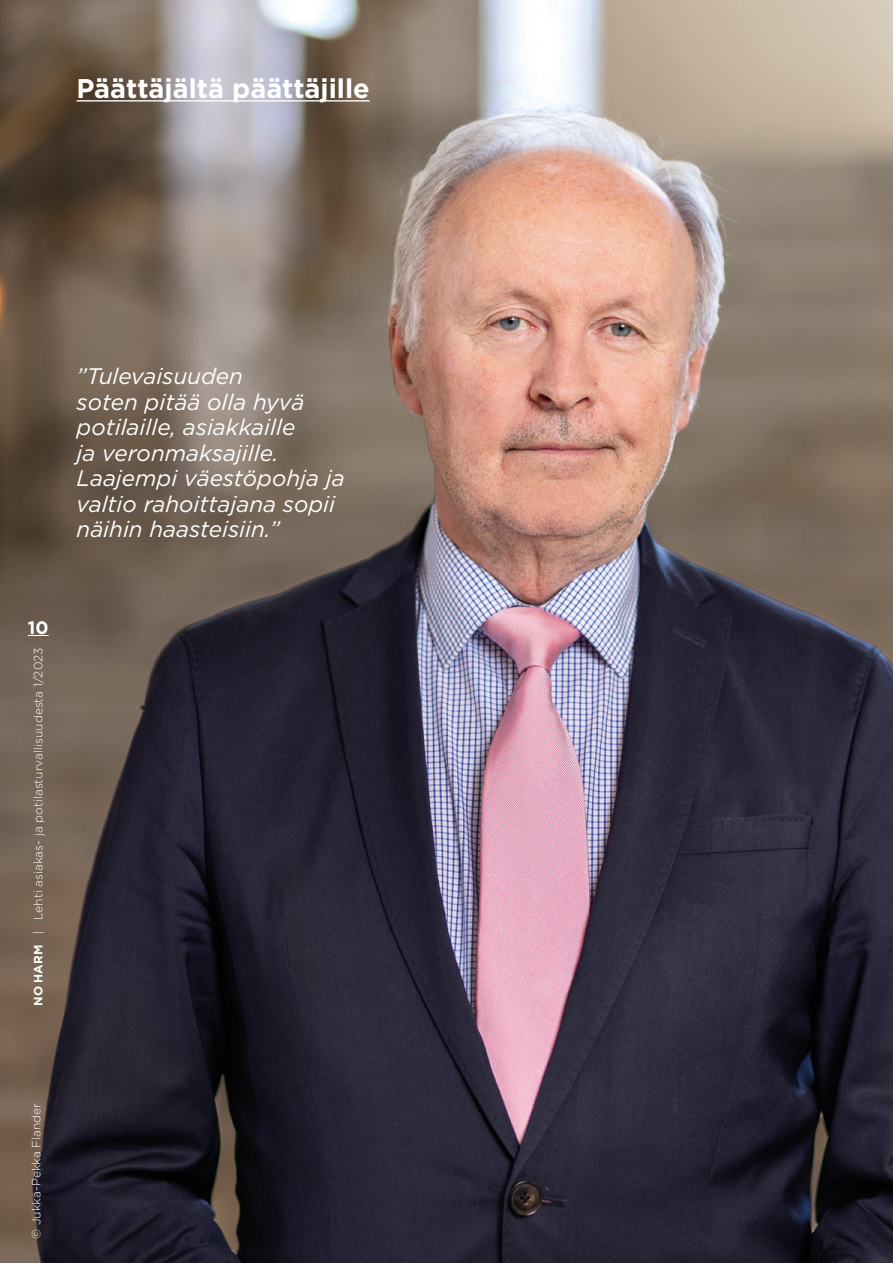
<style>
.page{position:relative;width:893px;height:1263px;background:#fff}
.page>*{position:absolute;margin:0;border:0;box-sizing:border-box;transform-origin:0 0}
.t1{font:700 27px "Gotham";color:#fff}
.Nosto_Sitaatti{font:italic 22.5px/25.5px "Gotham";color:#fff}
.t2{font:700 18px "Gotham";color:#fff}
.t3{font:300 12px "Gotham";color:#fff}
.s1{font-weight:700}
</style>
<div class="page">
<img style="left:0;top:0;width:893px;height:1263px">
<hr style="left:77px;top:100px;width:293px;height:2px;background:#fff">
<svg style="left:28px;top:635px;width:21px;height:1px"></svg>
<h1 class="t1" style="left:77px;top:71px;width:295px">Päättäjältä päättäjille</h1>
<p class="Nosto_Sitaatti" style="left:77px;top:363px;width:270px">”Tulevaisuuden<br>soten pitää olla hyvä potilaille, asiakkaille<br>ja veronmaksajille.<br>Laajempi väestöpohja ja valtio rahoittajana sopii näihin haasteisiin.”</p>
<p class="t2" style="left:28px;top:615px;width:22px">10</p>
<p class="t3" style="left:32px;top:1006px;width:360px;rotate:-90deg"><span class="s1">NO HARM</span> | Lehti asiakas- ja potilasturvallisuudesta 1/2023</p>
<p class="t3" style="left:30px;top:1238px;width:137px;rotate:-90deg">© Jukka-Pekka Flander</p>
</div>
